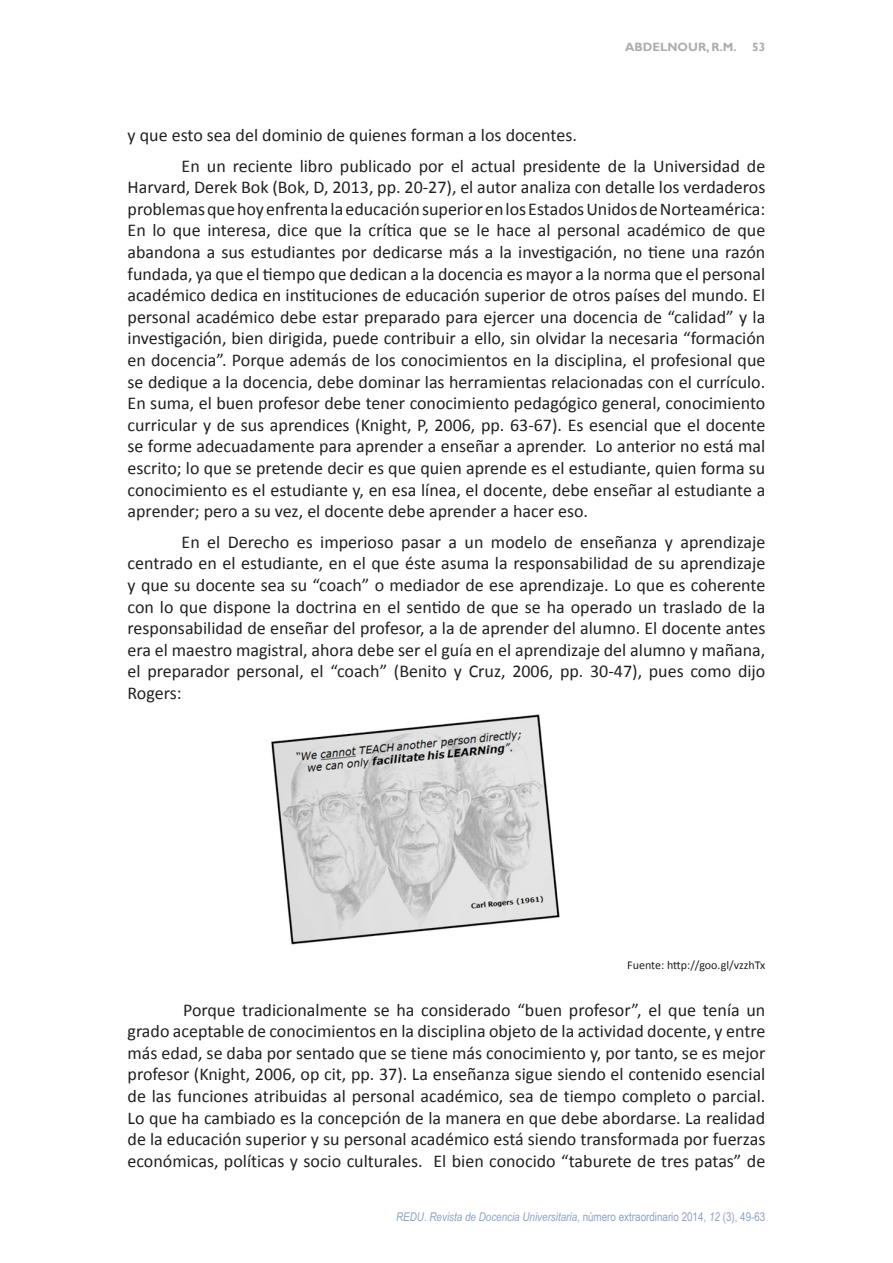
<style>
.page{position:relative;width:893px;height:1263px;background:#fff}
.page>*{position:absolute;margin:0;border:0;box-sizing:border-box;transform-origin:0 0}
.Red-U_Texto{font:18px/21.6px "Calibri";color:#231f20;text-align:justify}
.Red-U{font:18px/21.6px "Calibri";color:#231f20;text-align:justify}
.t1{font:italic 12px "Arial Narrow";color:#8ca2c4}
.Normal_wrd_13{font:12px "Calibri";color:#231f20}
.t2{font:700 12px "Gill Sans";color:#b0adac}
.s1{font-style:normal}
</style>
<div class="page">
<img style="left:271px;top:714px;width:289px;height:231px">
<p class="t2" style="left:625px;top:40px;width:113px">ABDELNOUR, R.M.</p>
<p class="t2" style="left:752px;top:40px;width:15px">53</p>
<p class="Red-U_Texto" style="left:128px;top:124px;width:451px">y que esto sea del dominio de quienes forman a los docentes.</p>
<p class="Red-U_Texto" style="left:128px;top:155px;width:639px;text-indent:54px">En un reciente libro publicado por el actual presidente de la Universidad de Harvard, Derek Bok (Bok, D, 2013, pp. 20-27), el autor analiza con detalle los verdaderos problemas que hoy enfrenta la educación superior en los Estados Unidos de Norteamérica:<br>En lo que interesa, dice que la crítica que se le hace al personal académico de que abandona a sus estudiantes por dedicarse más a la investigación, no tiene una razón fundada, ya que el tiempo que dedican a la docencia es mayor a la norma que el personal académico dedica en instituciones de educación superior de otros países del mundo. El personal académico debe estar preparado para ejercer una docencia de “calidad” y la investigación, bien dirigida, puede contribuir a ello, sin olvidar la necesaria “formación en docencia”. Porque además de los conocimientos en la disciplina, el profesional que se dedique a la docencia, debe dominar las herramientas relacionadas con el currículo.<br>En suma, el buen profesor debe tener conocimiento pedagógico general, conocimiento curricular y de sus aprendices (Knight, P, 2006, pp. 63-67). Es esencial que el docente se forme adecuadamente para aprender a enseñar a aprender. Lo anterior no está mal escrito; lo que se pretende decir es que quien aprende es el estudiante, quien forma su conocimiento es el estudiante y, en esa línea, el docente, debe enseñar al estudiante a aprender; pero a su vez, el docente debe aprender a hacer eso.</p>
<p class="Red-U_Texto" style="left:128px;top:531px;width:639px;text-indent:54px">En el Derecho es imperioso pasar a un modelo de enseñanza y aprendizaje centrado en el estudiante, en el que éste asuma la responsabilidad de su aprendizaje y que su docente sea su “coach” o mediador de ese aprendizaje. Lo que es coherente con lo que dispone la doctrina en el sentido de que se ha operado un traslado de la responsabilidad de enseñar del profesor, a la de aprender del alumno. El docente antes era el maestro magistral, ahora debe ser el guía en el aprendizaje del alumno y mañana, el preparador personal, el “coach” (Benito y Cruz, 2006, pp. 30-47), pues como dijo Rogers:</p>
<p class="Normal_wrd_13" style="left:627px;top:957px;width:140px">Fuente: http://goo.gl/vzzhTx</p>
<p class="Red-U" style="left:128px;top:999px;width:639px;text-indent:56px">Porque tradicionalmente se ha considerado “buen profesor”, el que tenía un grado aceptable de conocimientos en la disciplina objeto de la actividad docente, y entre más edad, se daba por sentado que se tiene más conocimiento y, por tanto, se es mejor profesor (Knight, 2006, op cit, pp. 37). La enseñanza sigue siendo el contenido esencial de las funciones atribuidas al personal académico, sea de tiempo completo o parcial.<br>Lo que ha cambiado es la concepción de la manera en que debe abordarse. La realidad de la educación superior y su personal académico está siendo transformada por fuerzas económicas, políticas y socio culturales. El bien conocido “taburete de tres patas” de</p>
<p class="t1" style="left:396px;top:1208px;width:371px">REDU. Revista de Docencia Universitaria<span class="s1">, número extraordinario 2014,</span> 12 <span class="s1">(3), 49-63</span></p>
</div>
